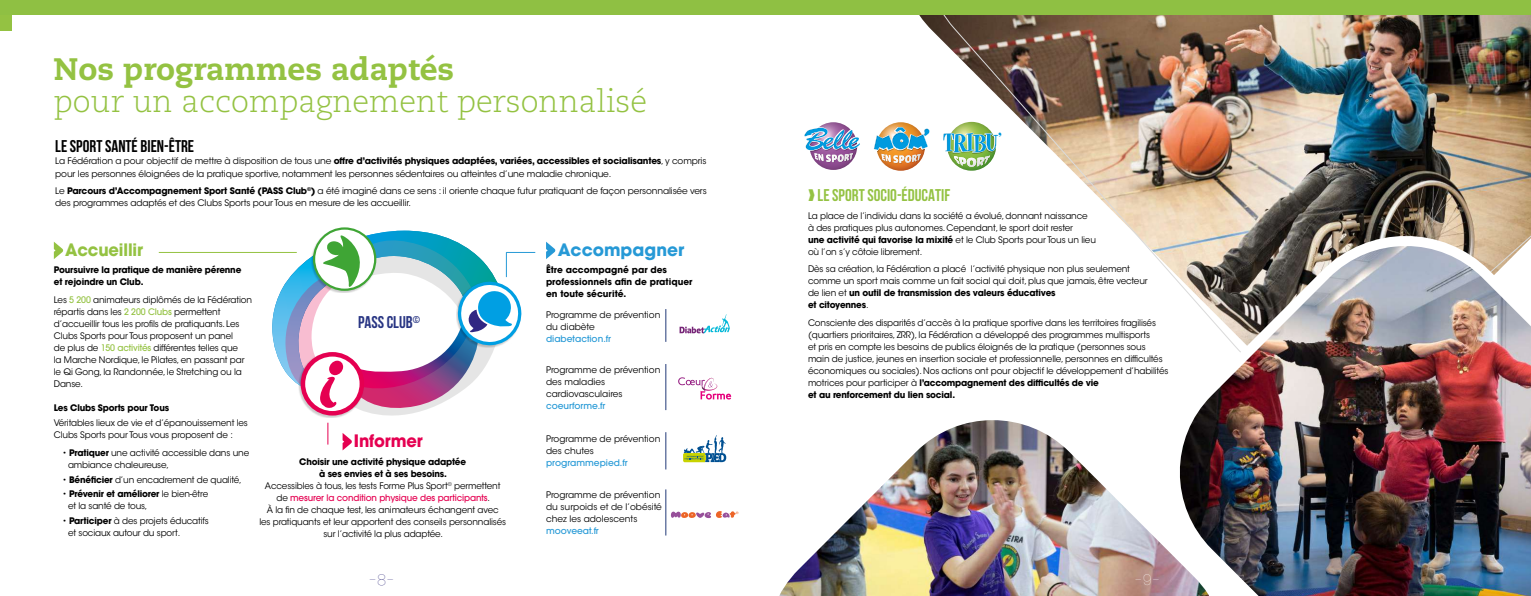
<style>
.page{position:relative;width:1531px;height:596px;background:#fff}
.page>*{position:absolute;margin:0;border:0;box-sizing:border-box;transform-origin:0 0}
.t1{font:300 31px "Caecilia LT Std";color:#94c242}
.t2{font:800 31px "Caecilia LT Std";color:#94c242}
.t3{font:700 17px "Bebas Neue";color:#94c242}
.t4{font:700 17px "Bebas Neue";color:#000}
.t5{font:700 17px "ITC Avant Garde Pro";color:#2699d6}
.t6{font:700 17px "ITC Avant Garde Pro";letter-spacing:-.01em;color:#94c242;scale:.96 1}
.t7{font:700 17px "Bebas Neue";color:#283583}
.t8{font:700 17px "ITC Avant Garde Pro";letter-spacing:-.01em;color:#e50051;scale:.96 1}
.t9{font:9px/12px "ITC Avant Garde Std";letter-spacing:-.015em;color:#000}
.t10{font:700 9px/12px "ITC Avant Garde Pro";letter-spacing:-.02em;color:#000}
.t11{font:700 9px/12px "ITC Avant Garde Pro";color:#000}
.t12{font:500 9px "ITC Avant Garde Pro";color:#2699d6}
.t13{font:500 9px "ITC Avant Garde Pro";letter-spacing:-.015em;color:#e50051}
.s1{font-family:"ITC Avant Garde Std";font-weight:400}
.s2{font-family:"ITC Avant Garde Pro";font-weight:700}
.s3{font-family:"ITC Avant Garde Pro";font-weight:500;color:#94c242}
.s4{font-family:"ITC Avant Garde Std";font-weight:400;color:#000}
</style>
<div class="page">
<img style="left:912px;top:14px;width:619px;height:252px">
<div style="left:0;top:0;width:12px;height:30px;background:#94c242"></div>
<div style="left:0;top:0;width:1531px;height:14px;background:#8fc043"></div>
<img style="left:780px;top:420px;width:384px;height:175px">
<img style="left:1164px;top:216px;width:367px;height:379px">
<svg style="left:54px;top:242px;width:9px;height:17px"></svg>
<svg style="left:683px;top:435px;width:43px;height:27px"></svg>
<svg style="left:679px;top:314px;width:51px;height:19px"></svg>
<svg style="left:546px;top:241px;width:10px;height:18px"></svg>
<svg style="left:678px;top:377px;width:53px;height:22px"></svg>
<svg style="left:671px;top:511px;width:67px;height:6px"></svg>
<svg style="left:804px;top:122px;width:56px;height:48px"></svg>
<svg style="left:874px;top:122px;width:55px;height:49px"></svg>
<svg style="left:942px;top:122px;width:59px;height:48px"></svg>
<hr style="left:666px;top:309px;width:1px;height:32px;background:#223a78">
<hr style="left:666px;top:432px;width:1px;height:37px;background:#223a78">
<hr style="left:666px;top:364px;width:1px;height:46px;background:#223a78">
<hr style="left:666px;top:489px;width:1px;height:46px;background:#223a78">
<hr style="left:159px;top:252px;width:138px;height:1px;background:#94c242">
<svg style="left:272px;top:227px;width:263px;height:223px"></svg>
<h1 class="t2" style="left:54px;top:50px;width:402px">Nos programmes adaptés</h1>
<h1 class="t1" style="left:54px;top:84px;width:595px">pour un accompagnement personnalisé</h1>
<h2 class="t4" style="left:55px;top:137px;width:140px">LE SPORT SANTÉ BIEN-ÊTRE</h2>
<p class="t10" style="left:55px;top:155px;width:653px"><span class="s1">La Fédération a pour objectif de mettre à disposition de tous une</span> offre d’activités physiques adaptées, variées, accessibles et socialisantes<span class="s1">, y compris</span></p>
<p class="t9" style="left:55px;top:164px;width:653px;line-height:17.7px">pour les personnes éloignées de la pratique sportive, notamment les personnes sédentaires ou atteintes d’une maladie chronique.<br>Le <span class="s2">Parcours d’Accompagnement Sport Santé (PASS Club</span><sup>©</sup><span class="s2">)</span> a été imaginé dans ce sens : il oriente chaque futur pratiquant de façon personnalisée vers</p>
<p class="t9" style="left:55px;top:197px;width:357px">des programmes adaptés et des Clubs Sports pour Tous en mesure de les accueillir.</p>
<h2 class="t5" style="left:558px;top:238px;width:128px">Accompagner</h2>
<p class="t11" style="left:546px;top:264px;width:148px">Être accompagné par des professionnels afin de pratiquer en toute sécurité.</p>
<p class="t9" style="left:546px;top:308px;width:116px">Programme de prévention du diabète</p>
<p class="t12" style="left:546px;top:332px;width:66px">diabetaction.fr</p>
<p class="t9" style="left:546px;top:363px;width:116px">Programme de prévention des maladies cardiovasculaires</p>
<p class="t12" style="left:546px;top:400px;width:61px">coeurforme.fr</p>
<p class="t9" style="left:546px;top:432px;width:116px">Programme de prévention des chutes</p>
<p class="t12" style="left:546px;top:456px;width:83px">programmepied.fr</p>
<p class="t9" style="left:546px;top:488px;width:117px">Programme de prévention du surpoids et de l’obésité chez les adolescents</p>
<p class="t12" style="left:546px;top:525px;width:54px">mooveeat.fr</p>
<h2 class="t6" style="left:65px;top:238px;width:82px">Accueillir</h2>
<p class="t10" style="left:54px;top:264px;width:189px">Poursuivre la pratique de manière pérenne et rejoindre un Club.</p>
<p class="t9" style="left:54px;top:294px;width:200px">Les <span class="s3">5 200</span> animateurs diplômés de la Fédération répartis dans les <span class="s3">2 200 Clubs</span> permettent d’accueillir tous les profils de pratiquants. Les Clubs Sports pour Tous proposent un panel<br>de plus de <span class="s3">150 activités</span> différentes telles que<br>la Marche Nordique, le Pilates, en passant par le Qi Gong, la Randonnée, le Stretching ou la Danse.</p>
<p class="t10" style="left:54px;top:401px;width:117px">Les Clubs Sports pour Tous</p>
<p class="t9" style="left:54px;top:416px;width:196px">Véritables lieux de vie et d’épanouissement les<br>Clubs Sports pour Tous vous proposent de :</p>
<p class="t9" style="left:68px;top:446px;width:183px;text-indent:-6px">• <span class="s2">Pratiquer</span> une activité accessible dans une ambiance chaleureuse,</p>
<p class="t9" style="left:62px;top:473px;width:181px">• <span class="s2">Bénéficier</span> d’un encadrement de qualité,</p>
<p class="t10" style="left:62px;top:487px;width:147px"><span class="s1">•</span> Prévenir et améliorer <span class="s1">le bien-être</span></p>
<p class="t9" style="left:68px;top:500px;width:81px">et la santé de tous,</p>
<p class="t9" style="left:68px;top:515px;width:142px;text-indent:-6px">• <span class="s2">Participer</span> à des projets éducatifs et sociaux autour du sport.</p>
<h2 class="t7" style="left:358px;top:313px;width:63px">PASS Club<sup>©</sup></h2>
<h2 class="t8" style="left:354px;top:429px;width:73px">Informer</h2>
<p class="t10" style="left:299px;top:455px;width:168px;text-align:center">Choisir une activité physique adaptée à ses envies et à ses besoins.</p>
<p class="t9" style="left:265px;top:479px;width:237px">Accessibles à tous, les tests Forme Plus Sport<sup>©</sup> permettent</p>
<p class="t13" style="left:276px;top:491px;width:215px"><span class="s4">de</span> mesurer la condition physique des participants<span class="s4">.</span></p>
<p class="t9" style="left:259px;top:503px;width:248px;text-align:center">À la fin de chaque test, les animateurs échangent avec<br>les pratiquants et leur apportent des conseils personnalisés sur l’activité la plus adaptée.</p>
<h2 class="t3" style="left:808px;top:185px;width:144px">❱ LE SPORT SOCIO-ÉDUCATIF</h2>
<p class="t9" style="left:808px;top:209px;width:281px">La place de l’individu dans la société a évolué, donnant naissance à des pratiques plus autonomes. Cependant, le sport doit rester</p>
<p class="t10" style="left:808px;top:233px;width:289px">une activité qui favorise la mixité <span class="s1">et le Club Sports pour Tous un lieu</span></p>
<p class="t9" style="left:808px;top:242px;width:323px;line-height:17.7px">où l’on s’y côtoie librement.<br>Dès sa création, la Fédération a placé l’activité physique non plus seulement</p>
<p class="t9" style="left:808px;top:275px;width:341px">comme un sport mais comme un fait social qui doit, plus que jamais, être vecteur</p>
<p class="t10" style="left:808px;top:287px;width:249px"><span class="s1">de lien et</span> un outil de transmission des valeurs éducatives et citoyennes<span class="s1">.</span></p>
<p class="t9" style="left:808px;top:317px;width:362px">Consciente des disparités d’accès à la pratique sportive dans les territoires fragilisés (quartiers prioritaires, ZRR), la Fédération a développé des programmes multisports<br>et pris en compte les besoins de publics éloignés de la pratique (personnes sous main de justice, jeunes en insertion sociale et professionnelle, personnes en difficultés économiques ou sociales). Nos actions ont pour objectif le développement d’habilités</p>
<p class="t10" style="left:808px;top:376px;width:292px"><span class="s1">motrices pour participer à</span> l’accompagnement des difficultés de vie et au renforcement du lien social.</p>
</div>
